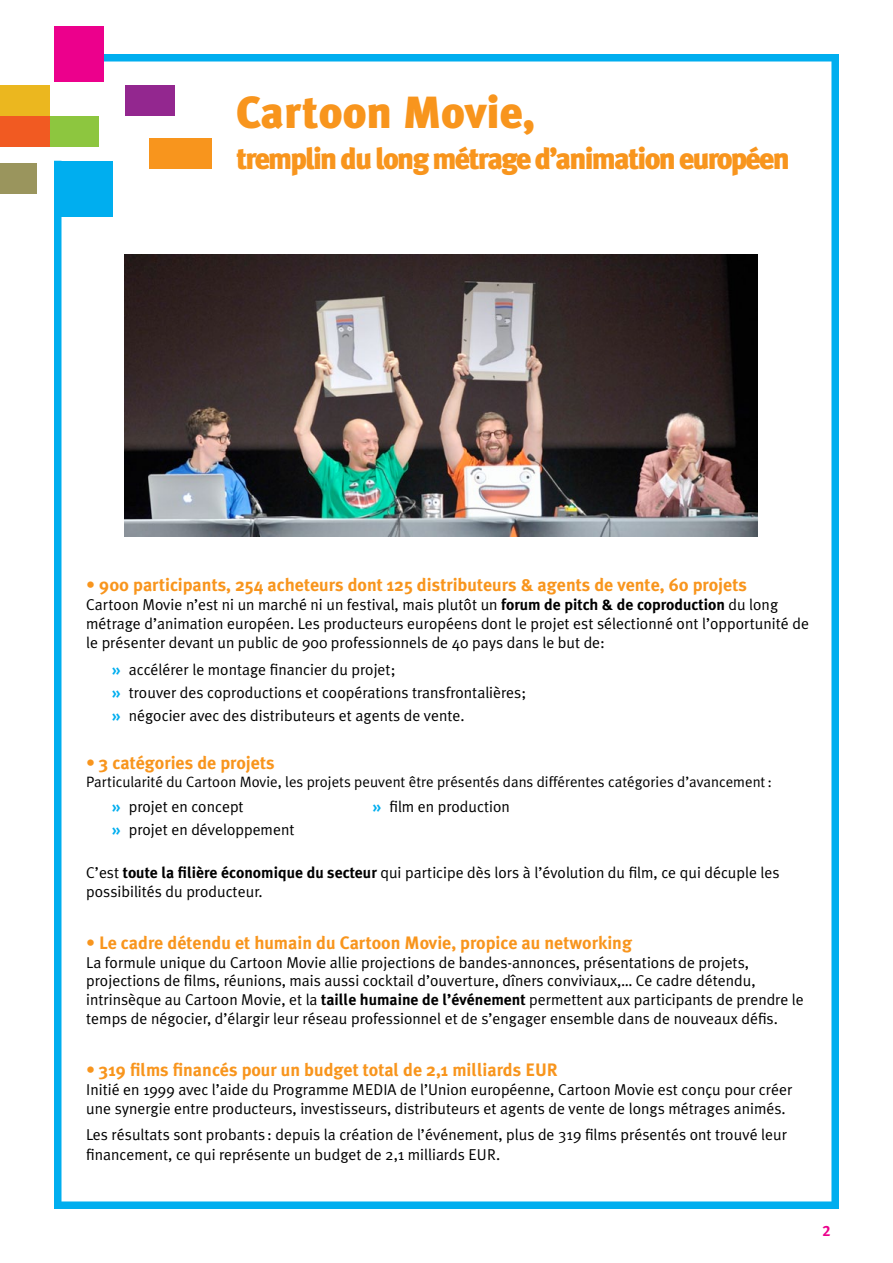
<style>
.page{position:relative;width:893px;height:1263px;background:#fff}
.page>*{position:absolute;margin:0;border:0;box-sizing:border-box;transform-origin:0 0}
.t1{font:900 45px "Meta Plus";color:#f8951d}
.t2{font:900 30px "Meta Plus";letter-spacing:-.06em;color:#f8951d}
.t3{font:700 18px "Meta Plus";color:#f8951d}
.t4{font:15.75px/18.9px "Meta Plus Normal";color:#000}
.t5{font:15px "Meta Plus Normal";color:#000}
.t6{font:15px "Meta Plus Bold Caps";color:#ec008c}
.s1{font-family:"Meta Plus";font-weight:700}
.s2{font-family:"Meta Plus";font-weight:700;color:#00aeef}
</style>
<div class="page">
<div style="left:125px;top:86px;width:49px;height:30px;background:#93278f"></div>
<div style="left:0;top:163px;width:37px;height:31px;background:#9a955d"></div>
<div style="left:0;top:86px;width:49px;height:30px;background:#ebb71f"></div>
<div style="left:49px;top:116px;width:50px;height:30px;background:#8dc63f"></div>
<div style="left:150px;top:138px;width:62px;height:30px;background:#f8951d"></div>
<div style="left:54px;top:161px;width:59px;height:56px;background:#00aeef"></div>
<div style="left:0;top:116px;width:49px;height:30px;background:#f15a22"></div>
<div style="left:54px;top:161px;width:8px;height:1048px;background:#00aeef"></div>
<div style="left:831px;top:54px;width:8px;height:1155px;background:#00aeef"></div>
<div style="left:54px;top:1201px;width:785px;height:8px;background:#00aeef"></div>
<div style="left:99px;top:54px;width:740px;height:8px;background:#00aeef"></div>
<div style="left:54px;top:26px;width:49px;height:56px;background:#ec008c"></div>
<img style="left:125px;top:255px;width:632px;height:282px">
<h1 class="t1" style="left:236px;top:86px;width:300px">Cartoon Movie,</h1>
<h2 class="t2" style="left:236px;top:141px;width:555px">tremplin du long métrage d’animation européen</h2>
<p class="t3" style="left:86px;top:574px;width:662px">• 900 participants, 254 acheteurs dont 125 distributeurs &amp; agents de vente, 60 projets</p>
<p class="t4" style="left:86px;top:595px;width:724px">Cartoon Movie n’est ni un marché ni un festival, mais plutôt un <span class="s1">forum de pitch &amp; de coproduction</span> du long métrage d’animation européen. Les producteurs européens dont le projet est sélectionné ont l’opportunité de le présenter devant un public de 900 professionnels de 40 pays dans le but de:</p>
<p class="t4" style="left:112px;top:658px;width:416px;line-height:23.1px"><span class="s2">»</span> accélérer le montage financier du projet;<br><span class="s2">»</span> trouver des coproductions et coopérations transfrontalières; <span class="s2">»</span> négocier avec des distributeurs et agents de vente.</p>
<p class="t3" style="left:86px;top:752px;width:190px">• 3 catégories de projets</p>
<p class="t5" style="left:86px;top:773px;width:687px">Particularité du Cartoon Movie, les projets peuvent être présentés dans différentes catégories d’avancement:</p>
<p class="t4" style="left:112px;top:795px;width:184px;line-height:23.1px"><span class="s2">»</span> projet en concept<br><span class="s2">»</span> projet en développement</p>
<p class="t4" style="left:372px;top:797px;width:139px"><span class="s2">»</span> film en production</p>
<p class="t4" style="left:86px;top:863px;width:695px">C’est <span class="s1">toute la filière économique du secteur</span> qui participe dès lors à l’évolution du film, ce qui décuple les possibilités du producteur.</p>
<p class="t3" style="left:86px;top:932px;width:547px">• Le cadre détendu et humain du Cartoon Movie, propice au networking</p>
<p class="t4" style="left:86px;top:952px;width:719px">La formule unique du Cartoon Movie allie projections de bandes-annonces, présentations de projets, projections de films, réunions, mais aussi cocktail d’ouverture, dîners conviviaux,… Ce cadre détendu, intrinsèque au Cartoon Movie, et la <span class="s1">taille humaine de l’événement</span> permettent aux participants de prendre le temps de négocier, d’élargir leur réseau professionnel et de s’engager ensemble dans de nouveaux défis.</p>
<p class="t3" style="left:86px;top:1059px;width:473px">• 319 films financés pour un budget total de 2,1 milliards EUR</p>
<p class="t4" style="left:86px;top:1080px;width:708px">Initié en 1999 avec l’aide du Programme MEDIA de l’Union européenne, Cartoon Movie est conçu pour créer une synergie entre producteurs, investisseurs, distributeurs et agents de vente de longs métrages animés.</p>
<p class="t4" style="left:86px;top:1125px;width:702px;line-height:19.8px">Les résultats sont probants : depuis la création de l’événement, plus de 319 films présentés ont trouvé leur financement, ce qui représente un budget de 2,1 milliards EUR.</p>
<p class="t6" style="left:822px;top:1222px;width:10px">2</p>
</div>
